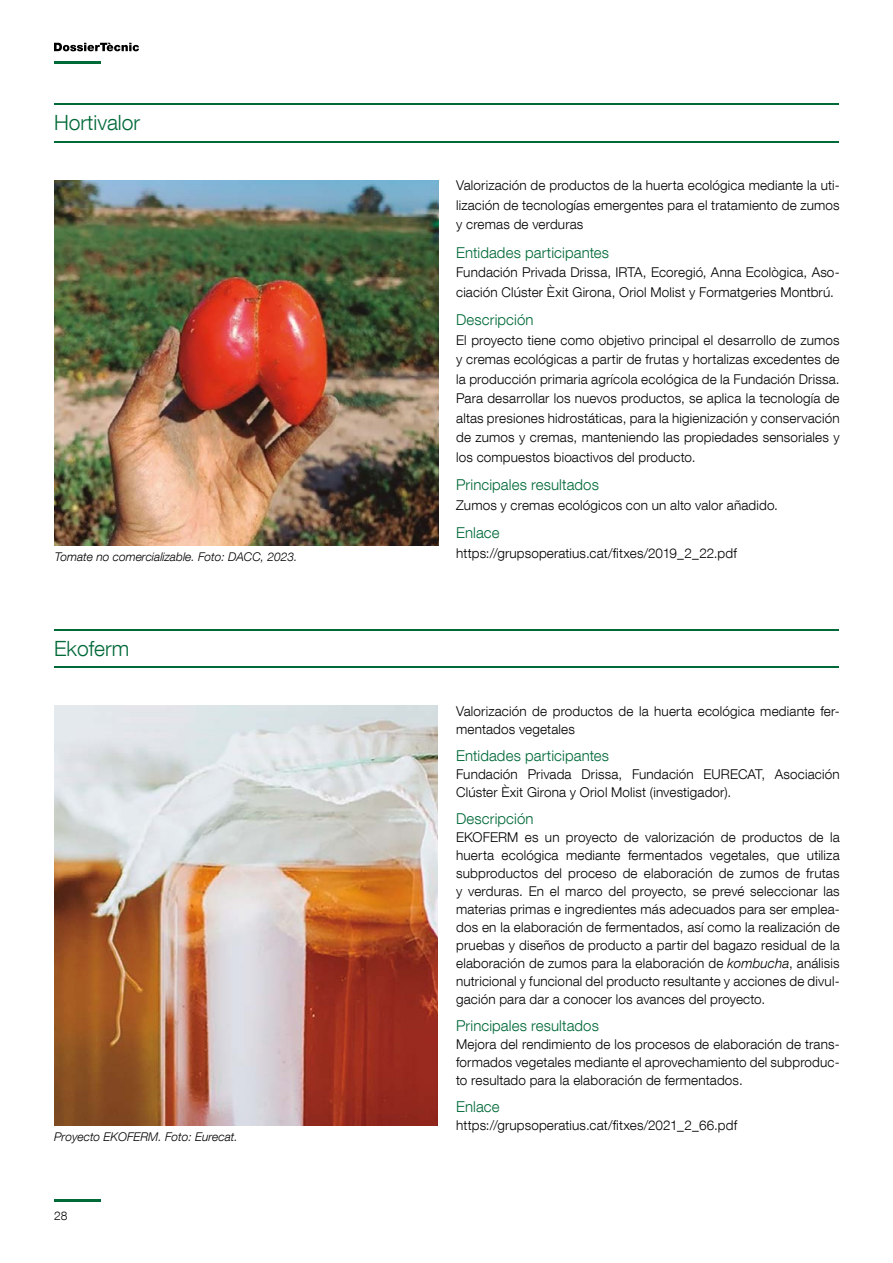
<style>
.page{position:relative;width:893px;height:1263px;background:#fff}
.page>*{position:absolute;margin:0;border:0;box-sizing:border-box;transform-origin:0 0}
.t1{font:300 21px "Helvetica Neue LT Com";color:#006938}
.t2{font:300 15px "Helvetica Neue LT Com";letter-spacing:.005em;color:#006938}
.t3{font:300 13.5px/18px "Helvetica Neue LT Com";letter-spacing:.01em;color:#000;text-align:justify}
.t4{font:italic 300 12px "Helvetica Neue LT Com";color:#000}
.t5{font:300 12px "Helvetica Neue LT Com";color:#000}
.s1{font-style:italic}
</style>
<div class="page">
<hr style="left:54px;top:104px;width:785px;height:1px;background:#006938">
<hr style="left:54px;top:141px;width:785px;height:1px;background:#006938">
<hr style="left:54px;top:629px;width:785px;height:1px;background:#006938">
<hr style="left:54px;top:667px;width:785px;height:1px;background:#006938">
<img style="left:54px;top:180px;width:384px;height:366px">
<img style="left:55px;top:706px;width:382px;height:419px">
<svg style="left:54px;top:43px;width:85px;height:8px"></svg>
<hr style="left:54px;top:1199px;width:47px;height:3px;background:#006938">
<hr style="left:54px;top:61px;width:47px;height:3px;background:#006938">
<h1 class="t1" style="left:54px;top:110px;width:87px">Hortivalor</h1>
<p class="t4" style="left:55px;top:549px;width:244px">Tomate no comercializable. Foto: DACC, 2023.</p>
<h1 class="t1" style="left:54px;top:635px;width:77px">Ekoferm</h1>
<p class="t4" style="left:54px;top:1129px;width:185px">Proyecto EKOFERM. Foto: Eurecat.</p>
<p class="t5" style="left:54px;top:1208px;width:15px">28</p>
<p class="t3" style="left:456px;top:175px;width:385px;line-height:19.5px">Valorización de productos de la huerta ecológica mediante la uti&shy;lización de tecnologías emergentes para el tratamiento de zumos y cremas de verduras</p>
<p class="t2" style="left:456px;top:243px;width:154px">Entidades participantes</p>
<p class="t3" style="left:456px;top:262px;width:385px;line-height:19.5px">Fundación Privada Drissa, IRTA, Ecoregió, Anna Ecològica, Aso&shy;ciación Clúster Èxit Girona, Oriol Molist y Formatgeries Montbrú.</p>
<p class="t2" style="left:456px;top:311px;width:79px">Descripción</p>
<p class="t3" style="left:456px;top:330px;width:385px;line-height:19.5px">El proyecto tiene como objetivo principal el desarrollo de zumos y cremas ecológicas a partir de frutas y hortalizas excedentes de la producción primaria agrícola ecológica de la Fundación Drissa.<br>Para desarrollar los nuevos productos, se aplica la tecnología de altas presiones hidrostáticas, para la higienización y conservación de zumos y cremas, manteniendo las propiedades sensoriales y los compuestos bioactivos del producto.</p>
<p class="t2" style="left:456px;top:476px;width:144px">Principales resultados</p>
<p class="t3" style="left:456px;top:495px;width:323px">Zumos y cremas ecológicos con un alto valor añadido.</p>
<p class="t2" style="left:456px;top:524px;width:45px">Enlace</p>
<p class="t3" style="left:456px;top:543px;width:282px">https://grupsoperatius.cat/fitxes/2019_2_22.pdf</p>
<p class="t3" style="left:456px;top:701px;width:385px">Valorización de productos de la huerta ecológica mediante fer&shy;mentados vegetales</p>
<p class="t2" style="left:456px;top:746px;width:154px">Entidades participantes</p>
<p class="t3" style="left:456px;top:764px;width:385px">Fundación Privada Drissa, Fundación EURECAT, Asociación<br>Clúster Èxit Girona y Oriol Molist (investigador).</p>
<p class="t2" style="left:456px;top:809px;width:79px">Descripción</p>
<p class="t3" style="left:456px;top:827px;width:385px">EKOFERM es un proyecto de valorización de productos de la huerta ecológica mediante fermentados vegetales, que utiliza subproductos del proceso de elaboración de zumos de frutas y verduras. En el marco del proyecto, se prevé seleccionar las materias primas e ingredientes más adecuados para ser emplea&shy;dos en la elaboración de fermentados, así como la realización de pruebas y diseños de producto a partir del bagazo residual de la elaboración de zumos para la elaboración de <span class="s1">kombucha</span>, análisis nutricional y funcional del producto resultante y acciones de divul&shy;gación para dar a conocer los avances del proyecto.</p>
<p class="t2" style="left:456px;top:1016px;width:144px">Principales resultados</p>
<p class="t3" style="left:456px;top:1034px;width:385px">Mejora del rendimiento de los procesos de elaboración de trans&shy;formados vegetales mediante el aprovechamiento del subproduc&shy;to resultado para la elaboración de fermentados.</p>
<p class="t2" style="left:456px;top:1097px;width:45px">Enlace</p>
<p class="t3" style="left:456px;top:1115px;width:282px">https://grupsoperatius.cat/fitxes/2021_2_66.pdf</p>
</div>
